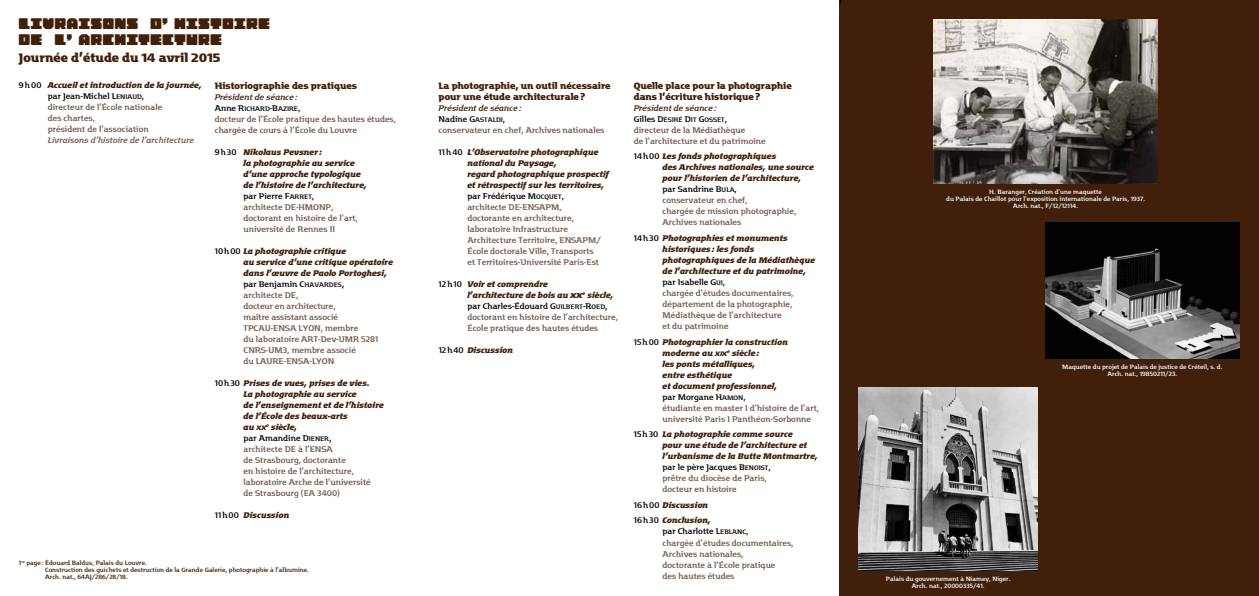
<style>
.page{position:relative;width:1259px;height:596px;background:#fff}
.page>*{position:absolute;margin:0;border:0;box-sizing:border-box;transform-origin:0 0}
.t1{font:13px/16px "Archives Pro Standard";letter-spacing:.01em;color:#411f0a}
.t2{font:700 12px "Motter Factum";color:#411f0a}
.t3{font:12px "Motter Factum";color:#000}
.t4{font:700 9px/11px "Motter Factum";color:#411f0a}
.t5{font:8px/11px "Motter Factum";color:#715747}
.t6{font:italic 700 8px/11px "Motter Factum";color:#411f0a}
.t7{font:italic 8px "Motter Factum";color:#411f0a}
.t8{font:italic 8px "Motter Factum";color:#715747}
.t9{font:6.3px "Motter Factum";color:#000}
.t10{font:6px/7.2px "Motter Factum";color:#fff;text-align:center}
.t11{font:6px/7px "Motter Factum";color:#411f0a}
.s1{color:#000}
.s2{font-weight:700;font-style:italic;color:#411f0a}
.s3{font-size:6.3px;color:#000}
.s4{font-size:8px}
.s5{font-weight:400;font-style:normal;color:#000}
.s6{font-weight:400;font-style:normal;font-size:6.3px;color:#000}
.s7{font-weight:400;font-style:normal;color:#715747}
.s8{font-size:9px;color:#000}
.s9{font-weight:700;font-style:italic;font-size:6.3px;color:#411f0a}
.s10{font-style:italic;color:#411f0a}
.s11{font-weight:700;font-style:italic;font-size:9px;color:#411f0a}
.s12{font-size:6.3px}
</style>
<div class="page">
<div style="left:839px;top:0;width:420px;height:595px;background:#411f0a"></div>
<img style="left:933px;top:19px;width:225px;height:164px">
<img style="left:1045px;top:222px;width:194px;height:136px">
<img style="left:858px;top:388px;width:180px;height:182px">
<h1 class="t1" style="left:18px;top:17px;width:253px">LIVRAISONS D'HISTOIRE<br>DE L'ARCHITECTURE</h1>
<h2 class="t2" style="left:19px;top:50px;width:203px">Journée d’étude du 14 avril 2015</h2>
<p class="t5" style="left:48px;top:80px;width:155px;text-indent:-29px"><span class="s1">9h00</span> <span class="s2">Accueil et introduction de la journée, </span><span class="s1">par Jean-Michel L</span><span class="s3">ENIAUD</span><span class="s1">,<br></span>directeur de l’École nationale<br>des chartes,<br>président de l’association</p>
<p class="t8" style="left:48px;top:136px;width:148px">Livraisons d’histoire de l’architecture</p>
<p class="t4" style="left:215px;top:80px;width:144px">Historiographie des pratiques</p>
<p class="t7" style="left:215px;top:92px;width:84px">Président de séance:</p>
<p class="t9" style="left:215px;top:105px;width:87px"><span class="s4">Anne R</span>ICHARD<span class="s4">-B</span>AZIRE<span class="s4">,</span></p>
<p class="t5" style="left:215px;top:114px;width:183px">docteur de l’École pratique des hautes études, chargée de cours à l’École du Louvre</p>
<p class="t6" style="left:243px;top:146px;width:125px;text-indent:-29px"><span class="s5">9h30</span> Nikolaus Pevsner :<br>la photographie au service d’une approche typologique de l’histoire de l’architecture, <span class="s5">par Pierre F</span><span class="s6">ARRET</span><span class="s5">,<br></span><span class="s7">architecte DE-HMONP, doctorant en histoire de l’art, université de Rennes II</span></p>
<p class="t5" style="left:243px;top:246px;width:151px;text-indent:-29px"><span class="s1">10h00</span> <span class="s2">La photographie critique<br>au service d’une critique opératoire dans l’œuvre de Paolo Portoghesi, </span><span class="s1">par Benjamin C</span><span class="s3">HAVARDES</span><span class="s8">,<br></span>architecte DE,<br>docteur en architecture,<br>maître assistant associé<br>TPCAU-ENSA LYON, membre<br>du laboratoire ART-Dev-UMR 5281<br>CNRS-UM3, membre associé<br>du LAURE-ENSA-LYON</p>
<p class="t5" style="left:243px;top:378px;width:142px;text-indent:-29px"><span class="s1">10h30</span> <span class="s2">Prises de vues, prises de vies.<br>La photographie au service<br>de l’enseignement et de l’histoire de l’École des beaux-arts<br>au</span> <span class="s9">XX</span><sup>e</sup> <span class="s2">siècle,<br></span><span class="s1">par Amandine D</span><span class="s3">IENER</span><span class="s8">,<br></span>architecte DE à l’ENSA<br>de Strasbourg, doctorante<br>en histoire de l’architecture, laboratoire Arche de l’université<br>de Strasbourg (EA 3400)</p>
<p class="t6" style="left:215px;top:509px;width:76px"><span class="s5">11h00</span> Discussion</p>
<p class="t11" style="left:45px;top:559px;width:265px;text-indent:-26px">1<sup>re</sup> page: Édouard Baldus, Palais du Louvre.<br>Construction des guichets et destruction de la Grande Galerie, photographie à l’albumine.<br>Arch. nat., 64AJ/286/28/18.</p>
<h2 class="t3" style="left:839px;top:-10px;width:5px">,</h2>
<p class="t4" style="left:439px;top:80px;width:174px">La photographie, un outil nécessaire pour une étude architecturale?</p>
<p class="t5" style="left:439px;top:103px;width:167px"><span class="s10">Président de séance:<br></span><span class="s1">Nadine G</span><span class="s3">ASTALDI</span><span class="s1">,<br></span>conservateur en chef, Archives nationales</p>
<p class="t5" style="left:467px;top:147px;width:143px;text-indent:-29px"><span class="s1">11h40</span> <span class="s2">L’Observatoire photographique national du Paysage,<br>regard photographique prospectif et rétrospectif sur les territoires, </span><span class="s1">par Frédérique M</span><span class="s3">OCQUET</span><span class="s1">,<br></span>architecte DE-ENSAPM,<br>doctorante en architecture, laboratoire Infrastructure<br>Architecture Territoire, ENSAPM/<br>École doctorale Ville, Transports<br>et Territoires-Université Paris-Est</p>
<p class="t5" style="left:467px;top:279px;width:152px;text-indent:-29px"><span class="s1">12h10</span> <span class="s2">Voir et comprendre<br>l’architecture de bois au</span> <span class="s11">xx</span><sup>e</sup> <span class="s2">siècle, </span><span class="s1">par Charles-Édouard G</span><span class="s3">UILBERT</span><span class="s1">-R</span><span class="s3">OED</span><span class="s1">, </span>doctorant en histoire de l’architecture, École pratique des hautes études</p>
<p class="t6" style="left:439px;top:344px;width:76px"><span class="s5">12h40</span> Discussion</p>
<p class="t4" style="left:634px;top:80px;width:159px">Quelle place pour la photographie dans l’écriture historique?</p>
<p class="t7" style="left:634px;top:103px;width:84px">Président de séance:</p>
<p class="t9" style="left:634px;top:116px;width:95px"><span class="s4">Gilles D</span>ÉSIRÉ <span class="s4">D</span>IT <span class="s4">G</span>OSSET<span class="s4">,</span></p>
<p class="t5" style="left:634px;top:125px;width:134px">directeur de la Médiathèque<br>de l’architecture et du patrimoine</p>
<p class="t6" style="left:662px;top:151px;width:153px;text-indent:-29px"><span class="s5">14h00</span> Les fonds photographiques<br>des Archives nationales, une source pour l’historien de l’architecture, <span class="s5">par Sandrine B</span><span class="s6">ULA</span><span class="s5">,<br></span><span class="s7">conservateur en chef,<br>chargée de mission photographie,<br>Archives nationales</span></p>
<p class="t6" style="left:662px;top:232px;width:154px;text-indent:-29px"><span class="s5">14h30</span> Photographies et monuments historiques: les fonds photographiques de la Médiathèque de l’architecture et du patrimoine, <span class="s5">par Isabelle G</span><span class="s6">UI</span><span class="s5">,<br></span><span class="s7">chargée d’études documentaires, département de la photographie,<br>Médiathèque de l’architecture<br>et du patrimoine</span></p>
<p class="t6" style="left:662px;top:336px;width:158px;text-indent:-29px"><span class="s5">15h00</span> Photographier la construction moderne au <span class="s12">XIX</span><sup>e</sup> siècle:<br>les ponts métalliques,<br>entre esthétique<br>et document professionnel,<br><span class="s5">par Morgane H</span><span class="s6">AMON</span><span class="s5">,<br></span><span class="s7">étudiante en master I d’histoire de l’art, université Paris I Panthéon-Sorbonne</span></p>
<p class="t6" style="left:662px;top:429px;width:157px;text-indent:-29px"><span class="s5">15h30</span> La photographie comme source<br>pour une étude de l’architecture et l’urbanisme de la Butte Montmartre, <span class="s5">par le père Jacques B</span><span class="s6">ENOIST</span><span class="s5">,<br></span><span class="s7">prêtre du diocèse de Paris,<br>docteur en histoire</span></p>
<p class="t6" style="left:634px;top:497px;width:78px;line-height:15.5px"><span class="s5">16h00</span> Discussion<br><span class="s5">16h30</span> Conclusion,</p>
<p class="t5" style="left:662px;top:526px;width:133px"><span class="s1">par Charlotte L</span><span class="s3">EBLANC</span><span class="s1">,<br></span>chargée d’études documentaires,<br>Archives nationales,<br>doctorante à l’École pratique<br>des hautes études</p>
<p class="t10" style="left:946px;top:188px;width:200px">H. Baranger, Création d’une maquette<br>du Palais de Chaillot pour l’exposition internationale de Paris, 1937.<br>Arch. nat., F/12/12114.</p>
<p class="t10" style="left:1062px;top:363px;width:162px">Maquette du projet de Palais de justice de Créteil, s. d.<br>Arch. nat., 19850211/23.</p>
<p class="t10" style="left:886px;top:575px;width:126px">Palais du gouvernement à Niamey, Niger.<br>Arch. nat., 20000335/41.</p>
</div>
